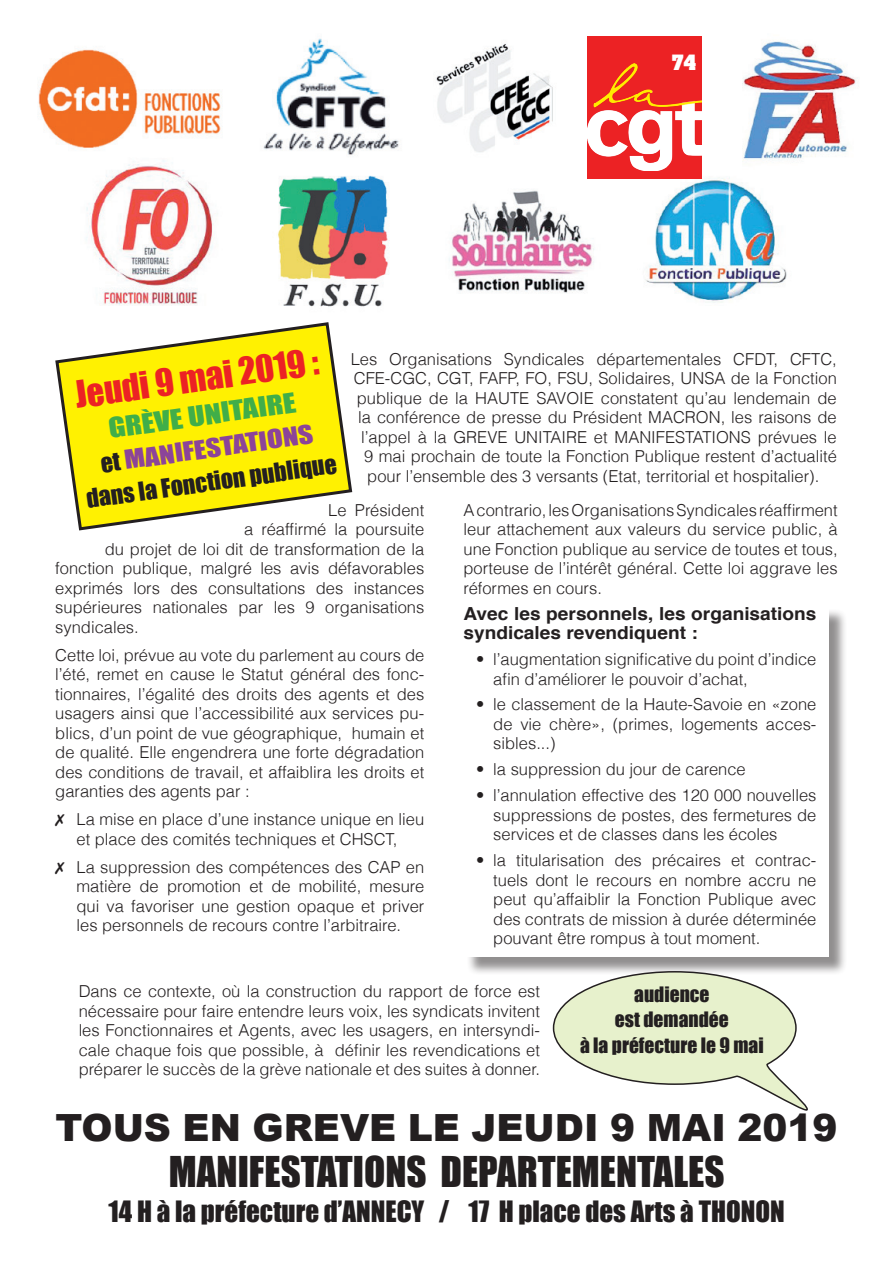
<style>
.page{position:relative;width:893px;height:1263px;background:#fff}
.page>*{position:absolute;margin:0;border:0;box-sizing:border-box;transform-origin:0 0}
.t1{font:39px "Impact";color:#231f20}
.t2{font:900 37.5px "Arial";color:#231f20}
.t3{font:34.5px "Impact";color:#ec2224}
.t4{font:27px "Impact";color:#231f20}
.t5{font:25.5px "Impact";color:#40ae49;scale:1.2 1}
.t6{font:24px "Impact";color:#231f20}
.t7{font:24px "Impact";color:#8c4499;scale:1.2 1}
.t8{font:19.5px "Impact";color:#231f20}
.t9{font:700 18px/19.5px "Helvetica";color:#231f20;scale:1.06 1}
.t10{font:700 18px "Aachen";color:#fff}
.t11{font:300 16.5px/19.5px "Helvetica";color:#231f20;text-align:justify}
.s1{color:#231f20}
</style>
<div class="page">
<div style="left:466px;top:608px;width:382px;height:367px;background:#231f20;opacity:.5"></div>
<div style="left:463px;top:606px;width:366px;height:351px;background:#fff"></div>
<img style="left:38px;top:36px;width:820px;height:271px">
<div style="left:588px;top:22px;width:132px;height:149px;background:#fff"></div>
<div style="left:588px;top:36px;width:114px;height:143px;background:#ec2224"></div>
<img style="left:588px;top:64px;width:114px;height:107px">
<svg style="left:55px;top:322px;width:298px;height:209px"></svg>
<svg style="left:552px;top:970px;width:263px;height:141px"></svg>
<p class="t10" style="left:672px;top:50px;width:26px">74</p>
<p class="t3" style="left:72px;top:368px;width:247px;rotate:-8deg">Jeudi 9 mai 2019 :</p>
<p class="t11" style="left:351px;top:349px;width:487px">Les Organisations Syndicales départementales CFDT, CFTC,</p>
<p class="t11" style="left:354px;top:368px;width:485px">CFE-CGC, CGT, FAFP, FO, FSU, Solidaires, UNSA de la Fonction</p>
<p class="t11" style="left:357px;top:388px;width:481px">publique de la HAUTE SAVOIE constatent qu’au lendemain de</p>
<p class="t11" style="left:358px;top:407px;width:480px">la conférence de presse du Président MACRON, les raisons de</p>
<p class="t11" style="left:361px;top:427px;width:477px">l’appel à la GREVE UNITAIRE et MANIFESTATIONS prévues le</p>
<p class="t11" style="left:364px;top:446px;width:474px">9 mai prochain de toute la Fonction Publique restent d’actualité</p>
<p class="t11" style="left:367px;top:466px;width:454px">pour l’ensemble des 3 versants (Etat, territorial et hospitalier).</p>
<p class="t5" style="left:106px;top:409px;width:159px;rotate:-8deg">GRÈVE UNITAIRE</p>
<p class="t7" style="left:98px;top:445px;width:180px;rotate:-8deg"><span class="s1">et</span> MANIFESTATIONS</p>
<p class="t6" style="left:84px;top:480px;width:254px;rotate:-8deg">dans la Fonction publique</p>
<p class="t11" style="left:463px;top:500px;width:376px">A contrario, les Organisations Syndicales réaffirment leur attachement aux valeurs du service public, à une Fonction publique au service de toutes et tous, porteuse de l’intérêt général. Cette loi aggrave les réformes en cours.</p>
<p class="t9" style="left:463px;top:604px;width:334px">Avec les personnels, les organisations syndicales revendiquent :</p>
<p class="t11" style="left:493px;top:649px;width:325px;text-indent:-17px">• l’augmentation significative du point d’indice afin d’améliorer le pouvoir d’achat,</p>
<p class="t11" style="left:493px;top:695px;width:325px;text-indent:-17px">• le classement de la Haute-Savoie en «zone de vie chère», (primes, logements acces&shy;sibles...)</p>
<p class="t11" style="left:476px;top:759px;width:271px">• la suppression du jour de carence</p>
<p class="t11" style="left:493px;top:785px;width:325px;text-indent:-17px">• l’annulation effective des 120 000 nouvelles suppressions de postes, des fermetures de services et de classes dans les écoles</p>
<p class="t11" style="left:493px;top:850px;width:325px;text-indent:-17px">• la titularisation des précaires et contrac&shy;tuels dont le recours en nombre accru ne peut qu’affaiblir la Fonction Publique avec des contrats de mission à durée déterminée pouvant être rompus à tout moment.</p>
<p class="t11" style="left:79px;top:981px;width:463px">Dans ce contexte, où la construction du rapport de force est nécessaire pour faire entendre leurs voix, les syndicats invitent les Fonctionnaires et Agents, avec les usagers, en intersyndi&shy;cale chaque fois que possible, à définir les revendications et préparer le succès de la grève nationale et des suites à donner.</p>
<p class="t8" style="left:634px;top:979px;width:77px">audience</p>
<p class="t11" style="left:328px;top:500px;width:97px">Le Président</p>
<p class="t11" style="left:244px;top:519px;width:181px">a réaffirmé la poursuite</p>
<p class="t11" style="left:105px;top:539px;width:321px">du projet de loi dit de transformation de la</p>
<p class="t11" style="left:55px;top:558px;width:371px">fonction publique, malgré les avis défavorables</p>
<p class="t11" style="left:55px;top:578px;width:370px">exprimés lors des consultations des instances</p>
<p class="t11" style="left:55px;top:597px;width:371px">supérieures nationales par les 9 organisations</p>
<p class="t11" style="left:55px;top:617px;width:85px">syndicales.</p>
<p class="t11" style="left:55px;top:645px;width:371px">Cette loi, prévue au vote du parlement au cours de l’été, remet en cause le Statut général des fonc&shy;tionnaires, l’égalité des droits des agents et des usagers ainsi que l’accessibilité aux services pu&shy;blics, d’un point de vue géographique, humain et de qualité. Elle engendrera une forte dégradation des conditions de travail, et affaiblira les droits et garanties des agents par :</p>
<p class="t11" style="left:55px;top:809px;width:370px;text-align:center">✗ La mise en place d’une instance unique en lieu et place des comités techniques et CHSCT,</p>
<p class="t11" style="left:77px;top:857px;width:349px;text-indent:-21px">✗ La suppression des compétences des CAP en matière de promotion et de mobilité, mesure qui va favoriser une gestion opaque et priver les personnels de recours contre l’arbitraire.</p>
<p class="t8" style="left:615px;top:1004px;width:115px">est demandée</p>
<p class="t8" style="left:580px;top:1030px;width:185px">à la préfecture le 9 mai</p>
<p class="t2" style="left:56px;top:1100px;width:783px">TOUS EN GREVE LE JEUDI 9 MAI 2019</p>
<p class="t1" style="left:169px;top:1142px;width:557px">MANIFESTATIONS DEPARTEMENTALES</p>
<p class="t4" style="left:108px;top:1190px;width:678px">14 H à la préfecture d’ANNECY / 17 H place des Arts à THONON</p>
</div>
